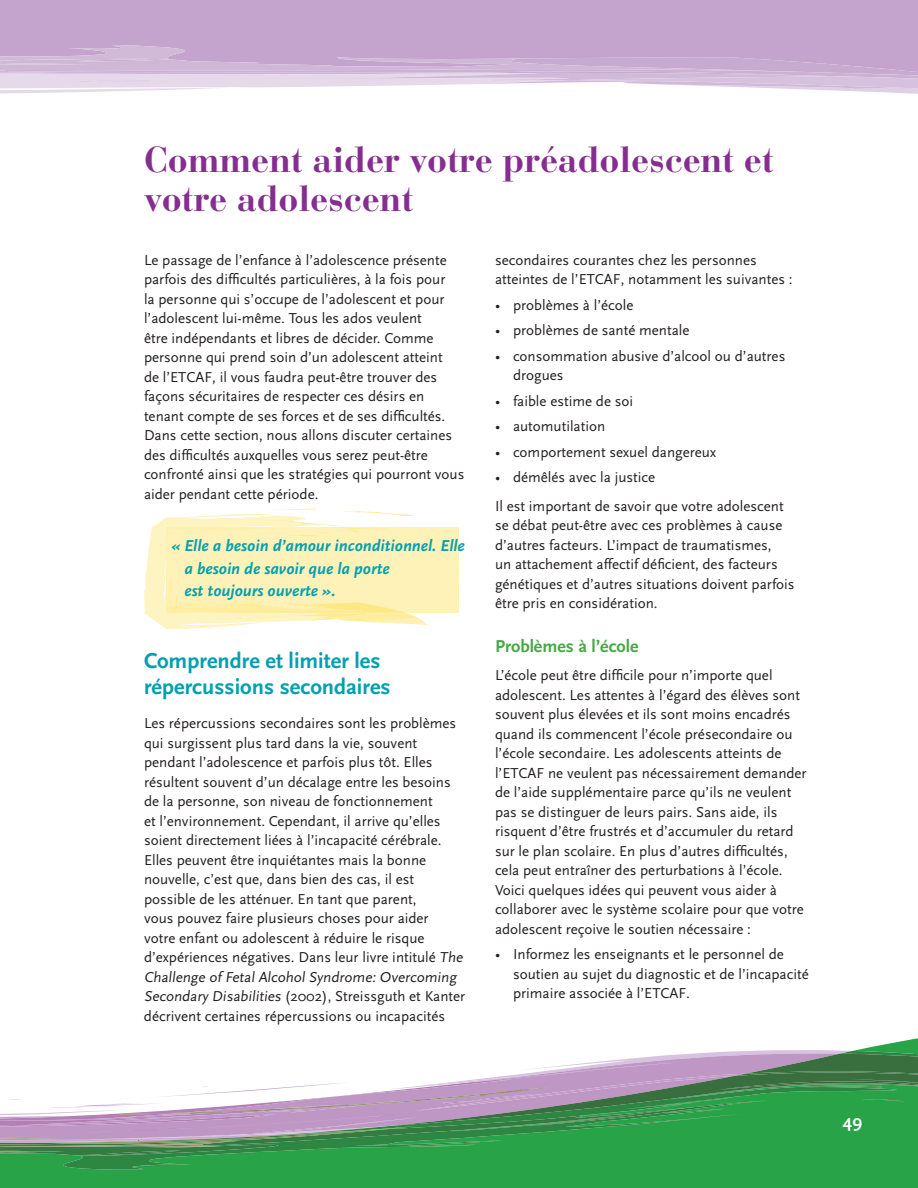
<style>
.page{position:relative;width:918px;height:1188px;background:#fff}
.page>*{position:absolute;margin:0;border:0;box-sizing:border-box;transform-origin:0 0}
.t1{font:700 36px/39px "Bauer Bodoni";letter-spacing:-.005em;color:#862d91}
.t2{font:700 22.5px/25.5px "Scala Sans";color:#00a0b0}
.t3{font:700 18px "Scala Sans";color:#44aa42}
.t4{font:700 18px "Scala Sans";color:#fff}
.t5{font:italic 700 16.5px/22.5px "Scala Sans";color:#00a0b0}
.t6{font:15px/19.5px "Scala Sans";color:#231f20}
</style>
<div class="page">
<svg style="left:0;top:0;width:918px;height:94px;background:#cdb3d4"></svg>
<svg style="left:456px;top:1170px;width:57px;height:18px"></svg>
<div style="left:0;top:1170px;width:456px;height:18px;background:#29a347"></div>
<svg style="left:0;top:1038px;width:918px;height:132px"></svg>
<div style="left:166px;top:527px;width:292px;height:86px;background:#fff2b8"></div>
<svg style="left:457px;top:551px;width:2px;height:43px"></svg>
<svg style="left:144px;top:508px;width:287px;height:122px"></svg>
<h1 class="t1" style="left:144px;top:140px;width:631px">Comment aider votre préadolescent et votre adolescent</h1>
<p class="t6" style="left:144px;top:251px;width:322px">Le passage de l’enfance à l’adolescence présente parfois des difficultés particulières, à la fois pour<br>la personne qui s’occupe de l’adolescent et pour l’adolescent lui-même. Tous les ados veulent<br>être indépendants et libres de décider. Comme personne qui prend soin d’un adolescent atteint<br>de l’ETCAF, il vous faudra peut-être trouver des façons sécuritaires de respecter ces désirs en tenant compte de ses forces et de ses difficultés.<br>Dans cette section, nous allons discuter certaines des difficultés auxquelles vous serez peut-être confronté ainsi que les stratégies qui pourront vous aider pendant cette période.</p>
<p class="t5" style="left:184px;top:535px;width:282px;text-indent:-13px">« Elle a besoin d’amour inconditionnel. Elle a besoin de savoir que la porte<br>est toujours ouverte ».</p>
<h2 class="t2" style="left:144px;top:649px;width:248px">Comprendre et limiter les répercussions secondaires</h2>
<p class="t6" style="left:144px;top:714px;width:323px">Les répercussions secondaires sont les problèmes qui surgissent plus tard dans la vie, souvent pendant l’adolescence et parfois plus tôt. Elles résultent souvent d’un décalage entre les besoins de la personne, son niveau de fonctionnement<br>et l’environnement. Cependant, il arrive qu’elles soient directement liées à l’incapacité cérébrale.<br>Elles peuvent être inquiétantes mais la bonne nouvelle, c’est que, dans bien des cas, il est possible de les atténuer. En tant que parent,<br>vous pouvez faire plusieurs choses pour aider<br>votre enfant ou adolescent à réduire le risque d’expériences négatives. Dans leur livre intitulé The Challenge of Fetal Alcohol Syndrome: Overcoming Secondary Disabilities (2002), Streissguth et Kanter décrivent certaines répercussions ou incapacités</p>
<p class="t6" style="left:495px;top:251px;width:299px">secondaires courantes chez les personnes atteintes de l’ETCAF, notamment les suivantes :</p>
<p class="t6" style="left:495px;top:296px;width:140px">• problèmes à l’école</p>
<p class="t6" style="left:495px;top:321px;width:196px">• problèmes de santé mentale</p>
<p class="t6" style="left:513px;top:347px;width:274px;text-indent:-18px">• consommation abusive d’alcool ou d’autres drogues</p>
<p class="t6" style="left:495px;top:392px;width:140px">• faible estime de soi</p>
<p class="t6" style="left:495px;top:417px;width:112px">• automutilation</p>
<p class="t6" style="left:495px;top:443px;width:223px">• comportement sexuel dangereux</p>
<p class="t6" style="left:495px;top:464px;width:290px;line-height:28.5px">• démêlés avec la justice<br>Il est important de savoir que votre adolescent</p>
<p class="t6" style="left:495px;top:516px;width:301px">se débat peut-être avec ces problèmes à cause d’autres facteurs. L’impact de traumatismes,<br>un attachement affectif déficient, des facteurs génétiques et d’autres situations doivent parfois être pris en considération.</p>
<p class="t3" style="left:495px;top:636px;width:145px">Problèmes à l’école</p>
<p class="t6" style="left:495px;top:666px;width:313px">L’école peut être difficile pour n’importe quel adolescent. Les attentes à l’égard des élèves sont souvent plus élevées et ils sont moins encadrés quand ils commencent l’école présecondaire ou l’école secondaire. Les adolescents atteints de l’ETCAF ne veulent pas nécessairement demander de l’aide supplémentaire parce qu’ils ne veulent pas se distinguer de leurs pairs. Sans aide, ils risquent d’être frustrés et d’accumuler du retard sur le plan scolaire. En plus d’autres difficultés, cela peut entraîner des perturbations à l’école.<br>Voici quelques idées qui peuvent vous aider à collaborer avec le système scolaire pour que votre adolescent reçoive le soutien nécessaire :</p>
<p class="t6" style="left:513px;top:945px;width:297px;text-indent:-18px">• Informez les enseignants et le personnel de soutien au sujet du diagnostic et de l’incapacité primaire associée à l’ETCAF.</p>
<p class="t4" style="left:843px;top:1111px;width:21px">49</p>
</div>
